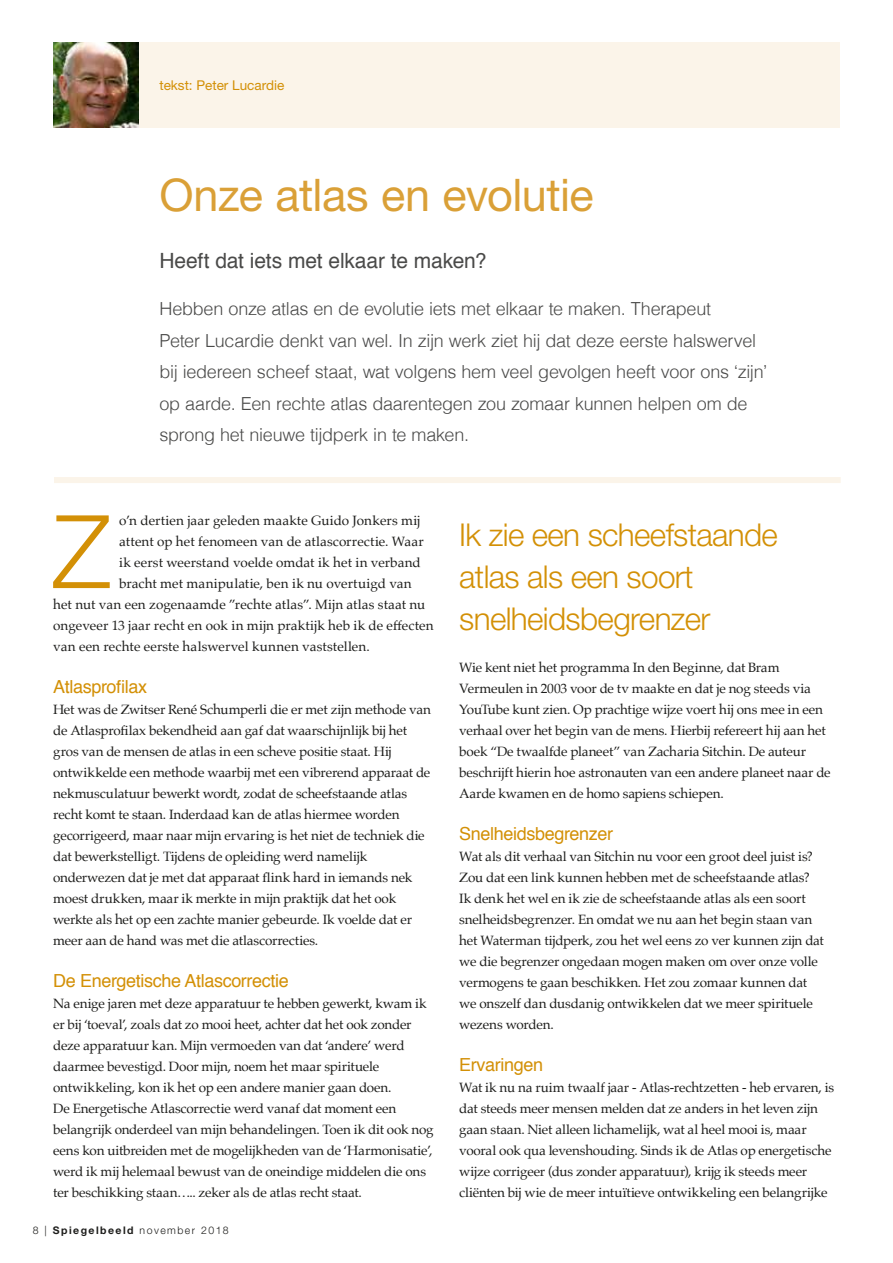
<style>
.page{position:relative;width:893px;height:1263px;background:#fff}
.page>*{position:absolute;margin:0;border:0;box-sizing:border-box;transform-origin:0 0}
.t1{font:300 101.7px "Helvetica Neue";color:#d39006}
.t2{font:45px "Helvetica Neue";letter-spacing:-.01em;color:#daa037}
.t3{font:300 31.5px/42px "Helvetica Neue";letter-spacing:-.02em;color:#d39006}
.t4{font:21px "Helvetica";letter-spacing:-.005em;color:#4a4a49}
.t5{font:300 18px/31.5px "Helvetica";letter-spacing:-.015em;color:#4a4a49}
.t6{font:18px "Helvetica";letter-spacing:-.02em;color:#d39006}
.t7{font:13.5px/21px "Palatino";letter-spacing:-.01em;color:#1d1d1b}
.t8{font:13.5px "Palatino";letter-spacing:.01em;color:#1d1d1b}
.t9{font:13.5px "Helvetica Neue";color:#d39006}
.t10{font:300 10.5px "Helvetica Neue";letter-spacing:.14em;color:#1d1d1b}
.s1{font-weight:700}
</style>
<div class="page">
<div style="left:54px;top:477px;width:787px;height:6px;background:#fbf4e9"></div>
<div style="left:53px;top:43px;width:787px;height:85px;background:#fbf4e9"></div>
<img style="left:53px;top:43px;width:85px;height:85px">
<p class="t9" style="left:159px;top:77px;width:126px">tekst: Peter Lucardie</p>
<h2 class="t2" style="left:159px;top:168px;width:436px">Onze atlas en evolutie</h2>
<h3 class="t4" style="left:159px;top:244px;width:329px">Heeft dat iets met elkaar te maken?</h3>
<p class="t5" style="left:159px;top:292px;width:609px">Hebben onze atlas en de evolutie iets met elkaar te maken. Therapeut<br>Peter Lucardie denkt van wel. In zijn werk ziet hij dat deze eerste halswervel bij iedereen scheef staat, wat volgens hem veel gevolgen heeft voor ons ‘zijn’ op aarde. Een rechte atlas daarentegen zou zomaar kunnen helpen om de sprong het nieuwe tijdperk in te maken.</p>
<h1 class="t1" style="left:53px;top:490px;width:60px">Z</h1>
<p class="t7" style="left:119px;top:510px;width:303px">o’n dertien jaar geleden maakte Guido Jonkers mij</p>
<p class="t7" style="left:119px;top:531px;width:306px">attent op het fenomeen van de atlascorrectie. Waar</p>
<p class="t7" style="left:119px;top:552px;width:303px">ik eerst weerstand voelde omdat ik het in verband</p>
<p class="t7" style="left:119px;top:573px;width:294px">bracht met manipulatie, ben ik nu overtuigd van</p>
<p class="t7" style="left:53px;top:594px;width:374px">het nut van een zogenaamde ”rechte atlas”. Mijn atlas staat nu</p>
<p class="t7" style="left:53px;top:615px;width:382px">ongeveer 13 jaar recht en ook in mijn praktijk heb ik de effecten</p>
<p class="t8" style="left:53px;top:635px;width:318px">van een rechte eerste halswervel kunnen vaststellen.</p>
<h3 class="t6" style="left:53px;top:673px;width:96px">Atlasprofilax</h3>
<p class="t7" style="left:53px;top:699px;width:379px">Het was de Zwitser René Schumperli die er met zijn methode van de Atlasprofilax bekendheid aan gaf dat waarschijnlijk bij het gros van de mensen de atlas in een scheve positie staat. Hij ontwikkelde een methode waarbij met een vibrerend apparaat de nekmusculatuur bewerkt wordt, zodat de scheefstaande atlas recht komt te staan. Inderdaad kan de atlas hiermee worden gecorrigeerd, maar naar mijn ervaring is het niet de techniek die dat bewerkstelligt. Tijdens de opleiding werd namelijk onderwezen dat je met dat apparaat flink hard in iemands nek moest drukken, maar ik merkte in mijn praktijk dat het ook werkte als het op een zachte manier gebeurde. Ik voelde dat er meer aan de hand was met die atlascorrecties.</p>
<h3 class="t6" style="left:53px;top:967px;width:237px">De Energetische Atlascorrectie</h3>
<p class="t7" style="left:53px;top:993px;width:382px">Na enige jaren met deze apparatuur te hebben gewerkt, kwam ik er bij ‘toeval’, zoals dat zo mooi heet, achter dat het ook zonder deze apparatuur kan. Mijn vermoeden van dat ‘andere’ werd daarmee bevestigd. Door mijn, noem het maar spirituele ontwikkeling, kon ik het op een andere manier gaan doen.<br>De Energetische Atlascorrectie werd vanaf dat moment een belangrijk onderdeel van mijn behandelingen. Toen ik dit ook nog eens kon uitbreiden met de mogelijkheden van de ‘Harmonisatie’, werd ik mij helemaal bewust van de oneindige middelen die ons ter beschikking staan….. zeker als de atlas recht staat.</p>
<p class="t10" style="left:33px;top:1224px;width:197px">8 | <span class="s1">Spiegelbeeld</span> november 2018</p>
<h3 class="t3" style="left:459px;top:513px;width:320px">Ik zie een scheefstaande atlas als een soort snelheidsbegrenzer</h3>
<p class="t7" style="left:459px;top:657px;width:373px">Wie kent niet het programma In den Beginne, dat Bram Vermeulen in 2003 voor de tv maakte en dat je nog steeds via YouTube kunt zien. Op prachtige wijze voert hij ons mee in een verhaal over het begin van de mens. Hierbij refereert hij aan het boek “De twaalfde planeet” van Zacharia Sitchin. De auteur beschrijft hierin hoe astronauten van een andere planeet naar de Aarde kwamen en de homo sapiens schiepen.</p>
<h3 class="t6" style="left:459px;top:820px;width:155px">Snelheidsbegrenzer</h3>
<p class="t7" style="left:459px;top:846px;width:366px">Wat als dit verhaal van Sitchin nu voor een groot deel juist is?<br>Zou dat een link kunnen hebben met de scheefstaande atlas?<br>Ik denk het wel en ik zie de scheefstaande atlas als een soort snelheidsbegrenzer. En omdat we nu aan het begin staan van het Waterman tijdperk, zou het wel eens zo ver kunnen zijn dat we die begrenzer ongedaan mogen maken om over onze volle vermogens te gaan beschikken. Het zou zomaar kunnen dat we onszelf dan dusdanig ontwikkelen dat we meer spirituele wezens worden.</p>
<h3 class="t6" style="left:459px;top:1051px;width:85px">Ervaringen</h3>
<p class="t7" style="left:459px;top:1077px;width:377px">Wat ik nu na ruim twaalf jaar - Atlas-rechtzetten - heb ervaren, is dat steeds meer mensen melden dat ze anders in het leven zijn gaan staan. Niet alleen lichamelijk, wat al heel mooi is, maar vooral ook qua levenshouding. Sinds ik de Atlas op energetische wijze corrigeer (dus zonder apparatuur), krijg ik steeds meer cliënten bij wie de meer intuïtieve ontwikkeling een belangrijke</p>
</div>
